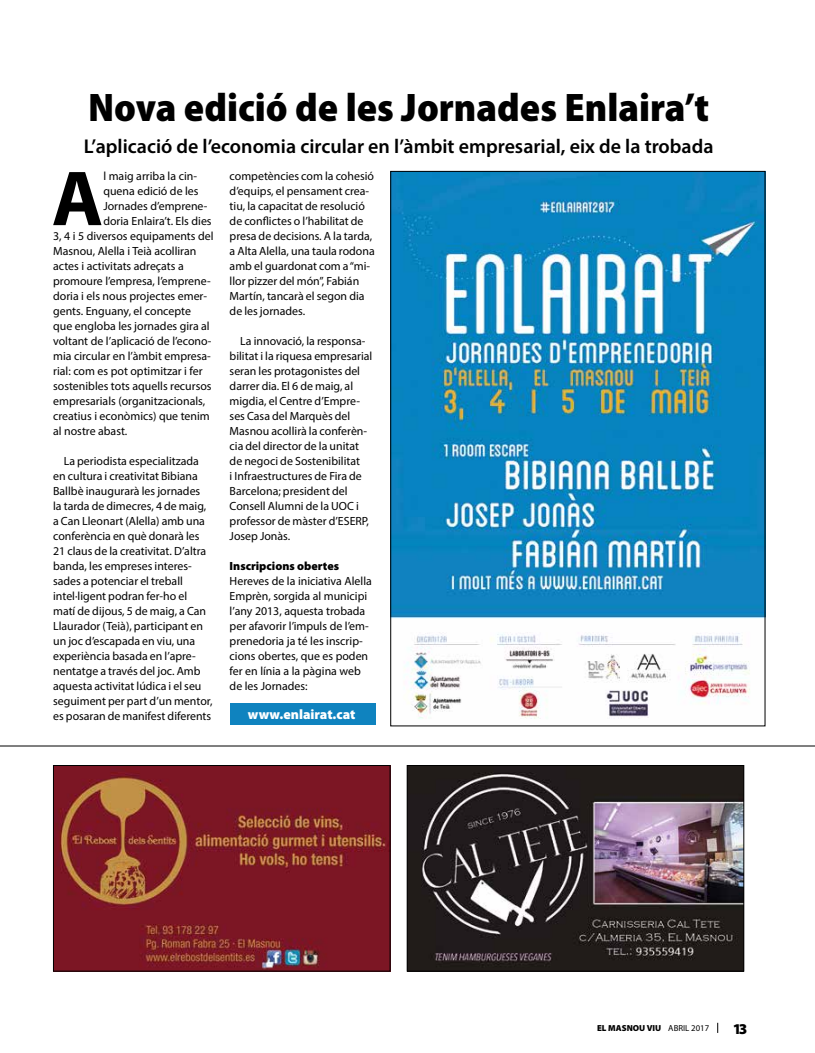
<style>
.page{position:relative;width:815px;height:1053px;background:#fff}
.page>*{position:absolute;margin:0;border:0;box-sizing:border-box;transform-origin:0 0}
.t1{font:700 78.62px "Myriad Pro";color:#000}
.t2{font:900 semi-condensed 40px "Myriad Pro";color:#000}
.t3{font:600 20px "Myriad Pro";color:#000}
.t4{font:900 15px "Myriad Pro";color:#000}
.t5{font:900 13.75px "Myriad Pro";color:#fff}
.t6{font:11.88px/15px "Myriad Pro";color:#000}
.t7{font:900 11.88px "Myriad Pro";color:#000}
.t8{font:900 8.75px "Myriad Pro";color:#000}
.s1{font-weight:400}
</style>
<div class="page">
<img style="left:55px;top:767px;width:333px;height:202px">
<div style="left:53px;top:765px;width:337px;height:206px;border:1px solid #000"></div>
<img style="left:409px;top:767px;width:333px;height:202px">
<div style="left:407px;top:765px;width:337px;height:206px;border:1px solid #000"></div>
<img style="left:392px;top:173px;width:371px;height:546px">
<div style="left:230px;top:703px;width:145px;height:22px;background:#0f83bf"></div>
<hr style="left:0;top:745px;width:815px;height:1px;background:#000">
<h2 class="t2" style="left:88px;top:84px;width:622px">Nova edició de les Jornades Enlaira’t</h2>
<h3 class="t3" style="left:84px;top:133px;width:631px">L’aplicació de l’economia circular en l’àmbit empresarial, eix de la trobada</h3>
<p class="t6" style="left:230px;top:168px;width:147px">competències com la cohesió d’equips, el pensament crea&shy;tiu, la capacitat de resolució de conflictes o l’habilitat de presa de decisions. A la tarda, a Alta Alella, una taula rodona amb el guardonat com a “mi&shy;llor pizzer del món”, Fabián<br>Martín, tancarà el segon dia de les jornades.</p>
<p class="t6" style="left:230px;top:333px;width:144px;text-indent:11px">La innovació, la responsa&shy;bilitat i la riquesa empresarial seran les protagonistes del darrer dia. El 6 de maig, al migdia, el Centre d’Empre&shy;ses Casa del Marquès del<br>Masnou acollirà la conferèn&shy;cia del director de la unitat de negoci de Sostenibilitat<br>i Infraestructures de Fira de<br>Barcelona; president del<br>Consell Alumni de la UOC i professor de màster d’ESERP,<br>Josep Jonàs.</p>
<p class="t7" style="left:230px;top:558px;width:111px">Inscripcions obertes</p>
<p class="t6" style="left:230px;top:573px;width:144px">Hereves de la iniciativa Alella<br>Emprèn, sorgida al municipi l’any 2013, aquesta trobada per afavorir l’impuls de l’em&shy;prenedoria ja té les inscrip&shy;cions obertes, que es poden fer en línia a la pàgina web de les Jornades:</p>
<p class="t5" style="left:248px;top:705px;width:109px">www.enlairat.cat</p>
<h1 class="t1" style="left:52px;top:147px;width:53px">A</h1>
<p class="t6" style="left:103px;top:168px;width:95px">l maig arriba la cin-</p>
<p class="t6" style="left:103px;top:183px;width:97px">quena edició de les</p>
<p class="t6" style="left:103px;top:198px;width:106px">Jornades d’emprene-</p>
<p class="t6" style="left:103px;top:213px;width:110px">doria Enlaira’t. Els dies</p>
<p class="t6" style="left:53px;top:228px;width:162px">3, 4 i 5 diversos equipaments del</p>
<p class="t6" style="left:53px;top:243px;width:145px">Masnou, Alella i Teià acolliran</p>
<p class="t6" style="left:53px;top:258px;width:132px">actes i activitats adreçats a</p>
<p class="t6" style="left:53px;top:273px;width:159px">promoure l’empresa, l’emprene-</p>
<p class="t6" style="left:53px;top:288px;width:155px">doria i els nous projectes emer-</p>
<p class="t6" style="left:53px;top:303px;width:139px">gents. Enguany, el concepte</p>
<p class="t6" style="left:53px;top:318px;width:158px">que engloba les jornades gira al</p>
<p class="t6" style="left:53px;top:333px;width:160px">voltant de l’aplicació de l’econo-</p>
<p class="t6" style="left:53px;top:348px;width:159px">mia circular en l’àmbit empresa-</p>
<p class="t6" style="left:53px;top:363px;width:151px">rial: com es pot optimitzar i fer</p>
<p class="t6" style="left:53px;top:378px;width:160px">sostenibles tots aquells recursos</p>
<p class="t6" style="left:53px;top:393px;width:154px">empresarials (organitzacionals,</p>
<p class="t6" style="left:53px;top:408px;width:158px">creatius i econòmics) que tenim</p>
<p class="t6" style="left:53px;top:423px;width:76px">al nostre abast.</p>
<p class="t6" style="left:53px;top:453px;width:161px;text-indent:11px">La periodista especialitzada en cultura i creativitat Bibiana<br>Ballbè inaugurarà les jornades<br>la tarda de dimecres, 4 de maig, a Can Lleonart (Alella) amb una conferència en què donarà les<br>21 claus de la creativitat. D’altra banda, les empreses interes&shy;sades a potenciar el treball intel·ligent podran fer-ho el<br>matí de dijous, 5 de maig, a Can<br>Llaurador (Teià), participant en un joc d’escapada en viu, una experiència basada en l’apre&shy;nentatge a través del joc. Amb aquesta activitat lúdica i el seu seguiment per part d’un mentor, es posaran de manifest diferents</p>
<p class="t8" style="left:597px;top:1022px;width:114px">EL MASNOU VIU <span class="s1">ABRIL 2017</span></p>
<p class="t4" style="left:733px;top:1018px;width:16px">13</p>
</div>
